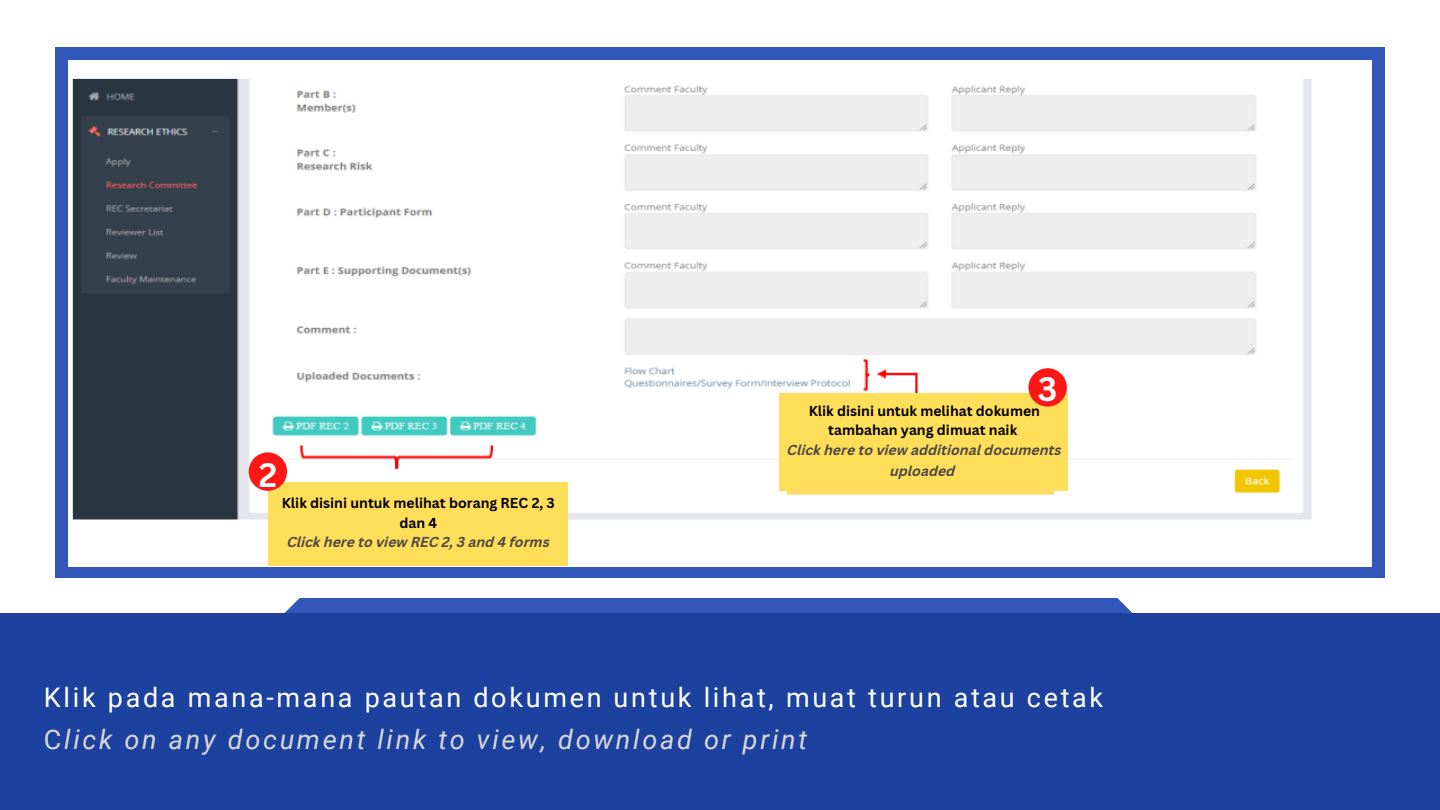
<style>
.page{position:relative;width:1440px;height:810px;background:#fff}
.page>*{position:absolute;margin:0;border:0;box-sizing:border-box;transform-origin:0 0}
.t1{font:700 33px "Canva Sans";color:#fff}
.t2{font:27px/42px "Roboto";letter-spacing:.1em;color:#fff}
.t3{font:700 14px/19.5px "Canva Sans";color:#000;text-align:center}
.t4{font:italic 700 14px/21px "Canva Sans";color:#4b4746;text-align:center}
.s1{color:#d9d9d9}
.s2{font-style:italic;color:#d9d9d9}
</style>
<div class="page">
<div style="left:55px;top:47px;width:1330px;height:531px;background:#3157bb"></div>
<img style="left:68px;top:60px;width:1304px;height:506px">
<div style="left:268px;top:482px;width:300px;height:84px;background:#ffde59"></div>
<div style="left:249px;top:452px;width:38px;height:39px;background:#ff1616;border-radius:50%"></div>
<div style="left:779px;top:393px;width:289px;height:98px;background:#ffde59"></div>
<div style="left:1028px;top:368px;width:39px;height:39px;background:#ff1616;border-radius:50%"></div>
<div style="left:229px;top:598px;width:959px;height:212px;background:#3157bb"></div>
<div style="left:0;top:613px;width:1440px;height:197px;background:#1d419f"></div>
<p class="t1" style="left:259px;top:452px;width:20px">2</p>
<p class="t3" style="left:282px;top:493px;width:275px">Klik disini untuk melihat borang REC 2, 3 dan 4</p>
<p class="t4" style="left:287px;top:533px;width:264px">Click here to view REC 2, 3 and 4 forms</p>
<p class="t1" style="left:1038px;top:366px;width:21px">3</p>
<p class="t3" style="left:809px;top:401px;width:233px">Klik disini untuk melihat dokumen tambahan yang dimuat naik</p>
<p class="t4" style="left:787px;top:441px;width:276px">Click here to view additional documents uploaded</p>
<p class="t2" style="left:44px;top:676px;width:1061px">Klik pada mana-mana pautan dokumen untuk lihat, muat turun atau cetak<br><span class="s1">C</span><span class="s2">lick on any document link to view, download or print</span></p>
</div>
